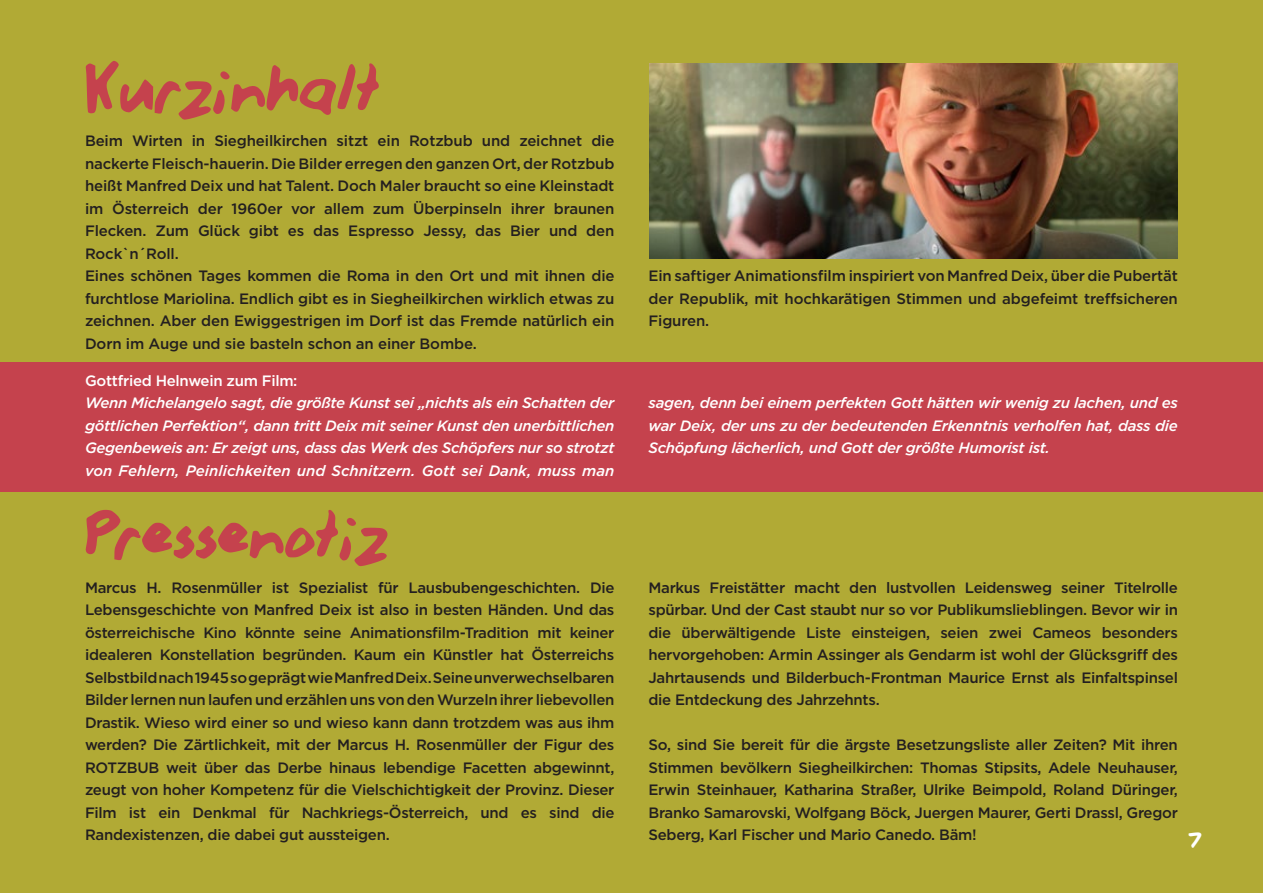
<style>
.page{position:relative;width:1263px;height:893px;background:#b1aa35}
.page>*{position:absolute;margin:0;border:0;box-sizing:border-box;transform-origin:0 0}
.t1{font:75px "ABNORMAL";color:#c5424d}
.t2{font:27px "ABNORMAL";color:#fff}
.t3{font:500 15px/22.5px "Gotham";letter-spacing:-.01em;color:#231f20;text-align:justify}
.t4{font:italic 500 15px/22.5px "Gotham";letter-spacing:-.02em;color:#fff;text-align:justify}
.t5{font:500 15px "Gotham";letter-spacing:-.02em;color:#fff}
</style>
<div class="page">
<div style="left:0;top:362px;width:1263px;height:129px;background:#c5424d"></div>
<img style="left:650px;top:64px;width:528px;height:194px">
<h1 class="t1" style="left:85px;top:58px;width:296px">Kurzinhalt</h1>
<p class="t3" style="left:85px;top:130px;width:531px;text-align:left">Beim Wirten in Siegheilkirchen sitzt ein Rotzbub und zeichnet die nackerte Fleisch-hauerin. Die Bilder erregen den ganzen Ort, der Rotzbub heißt Manfred Deix und hat Talent. Doch Maler braucht so eine Kleinstadt im Österreich der 1960er vor allem zum Überpinseln ihrer braunen Flecken. Zum Glück gibt es das Espresso Jessy, das Bier und den Rock`n´Roll.<br>Eines schönen Tages kommen die Roma in den Ort und mit ihnen die furchtlose Mariolina. Endlich gibt es in Siegheilkirchen wirklich etwas zu zeichnen. Aber den Ewiggestrigen im Dorf ist das Fremde natürlich ein Dorn im Auge und sie basteln schon an einer Bombe.</p>
<p class="t3" style="left:648px;top:265px;width:531px">Ein saftiger Animationsfilm inspiriert von Manfred Deix, über die Pubertät der Republik, mit hochkarätigen Stimmen und abgefeimt treffsicheren Figuren.</p>
<p class="t5" style="left:85px;top:371px;width:214px">Gottfried Helnwein zum Film:</p>
<p class="t4" style="left:85px;top:392px;width:531px">Wenn Michelangelo sagt, die größte Kunst sei „nichts als ein Schatten der göttlichen Perfektion“, dann tritt Deix mit seiner Kunst den unerbittlichen Gegenbeweis an: Er zeigt uns, dass das Werk des Schöpfers nur so strotzt von Fehlern, Peinlichkeiten und Schnitzern. Gott sei Dank, muss man</p>
<p class="t4" style="left:648px;top:392px;width:531px">sagen, denn bei einem perfekten Gott hätten wir wenig zu lachen, und es war Deix, der uns zu der bedeutenden Erkenntnis verholfen hat, dass die Schöpfung lächerlich, und Gott der größte Humorist ist.</p>
<h1 class="t1" style="left:85px;top:505px;width:305px">Pressenotiz</h1>
<p class="t3" style="left:85px;top:576px;width:531px">Marcus H. Rosenmüller ist Spezialist für Lausbubengeschichten. Die Lebensgeschichte von Manfred Deix ist also in besten Händen. Und das österreichische Kino könnte seine Animationsfilm-Tradition mit keiner idealeren Konstellation begründen. Kaum ein Künstler hat Österreichs Selbstbild nach 1945 so geprägt wie Manfred Deix. Seine unverwechselbaren Bilder lernen nun laufen und erzählen uns von den Wurzeln ihrer liebevollen Drastik. Wieso wird einer so und wieso kann dann trotzdem was aus ihm werden? Die Zärtlichkeit, mit der Marcus H. Rosenmüller der Figur des ROTZBUB weit über das Derbe hinaus lebendige Facetten abgewinnt, zeugt von hoher Kompetenz für die Vielschichtigkeit der Provinz. Dieser Film ist ein Denkmal für Nachkriegs-Österreich, und es sind die Randexistenzen, die dabei gut aussteigen.</p>
<p class="t3" style="left:648px;top:576px;width:531px">Markus Freistätter macht den lustvollen Leidensweg seiner Titelrolle spürbar. Und der Cast staubt nur so vor Publikumslieblingen. Bevor wir in die überwältigende Liste einsteigen, seien zwei Cameos besonders hervorgehoben: Armin Assinger als Gendarm ist wohl der Glücksgriff des Jahrtausends und Bilderbuch-Frontman Maurice Ernst als Einfaltspinsel die Entdeckung des Jahrzehnts.</p>
<p class="t3" style="left:648px;top:734px;width:531px">So, sind Sie bereit für die ärgste Besetzungsliste aller Zeiten? Mit ihren Stimmen bevölkern Siegheilkirchen: Thomas Stipsits, Adele Neuhauser, Erwin Steinhauer, Katharina Straßer, Ulrike Beimpold, Roland Düringer, Branko Samarovski, Wolfgang Böck, Juergen Maurer, Gerti Drassl, Gregor Seberg, Karl Fischer und Mario Canedo. Bäm!</p>
<h2 class="t2" style="left:1188px;top:829px;width:15px">7</h2>
</div>
